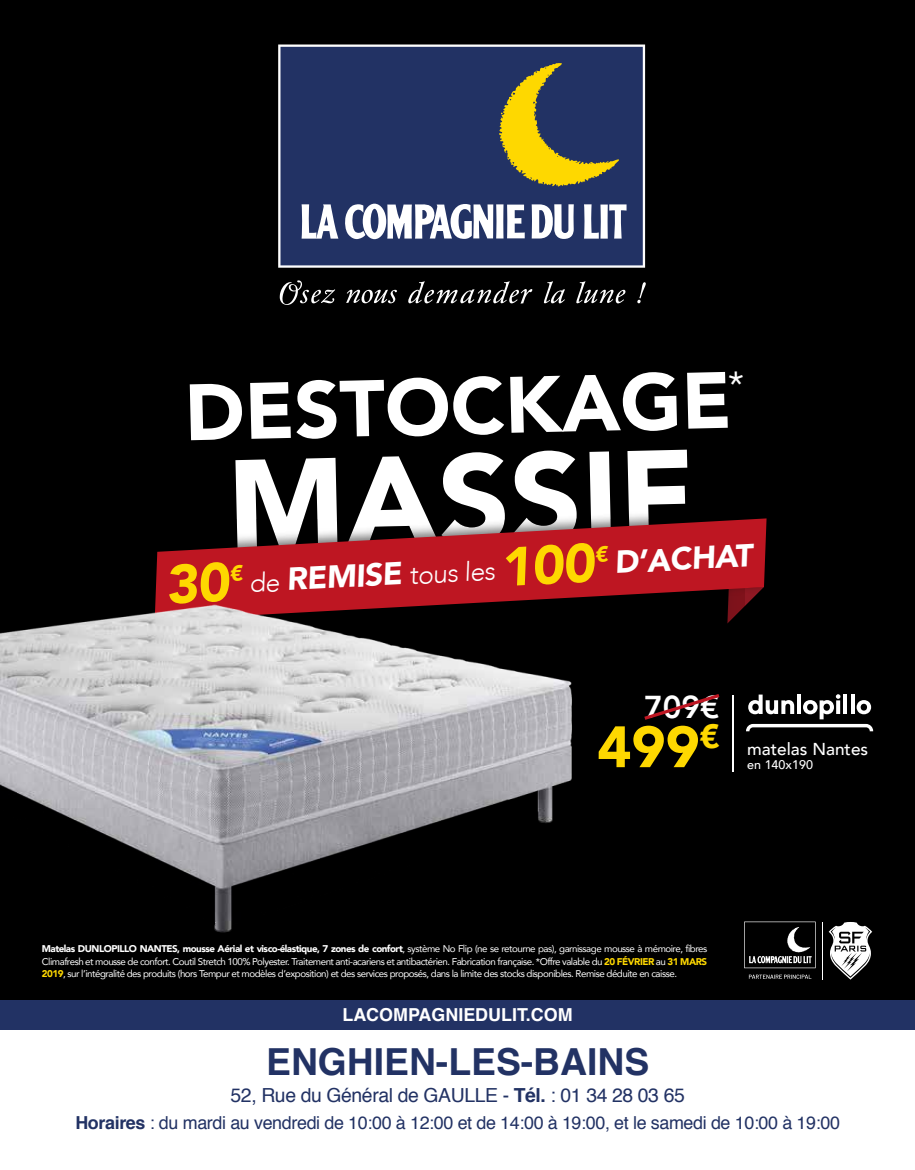
<style>
.page{position:relative;width:915px;height:1170px;background:#fff}
.page>*{position:absolute;margin:0;border:0;box-sizing:border-box;transform-origin:0 0}
.t1{font:900 124.95px "Avenir";color:#fff}
.t2{font:900 78.9px "Avenir";color:#fff}
.t3{font:700 37.2px "Helvetica";color:#223264}
.t4{font:900 31.65px "Avenir";color:#fff}
.t5{font:800 31.65px "Avenir";color:#fff}
.t6{font:300 26.25px "Avenir";color:#fff}
.t7{font:19.35px "Helvetica";letter-spacing:-.02em;color:#223264}
.t8{font:17.85px "Helvetica";letter-spacing:-.02em;color:#223264}
.t9{font:700 17.85px "Helvetica";color:#fff}
.t10{font:500 17.25px "Avenir";color:#fff}
.t11{font:500 12.45px "Avenir";color:#fff}
.t12{font:9.75px/12.3px "Avenir";letter-spacing:-.05em;color:#fff;text-align:justify}
.s1{font-weight:900;font-size:31.65px}
.s2{font-weight:900;font-size:54.15px;color:#fed800}
.s3{font-weight:900;font-size:57.6px;color:#fed800}
.s4{font-weight:900}
.s5{font-weight:900;color:#fed800}
.s6{font-weight:700}
</style>
<div class="page">
<div style="left:0;top:0;width:914px;height:1169px;background:#000"></div>
<div style="left:278px;top:44px;width:367px;height:224px;background:#223264"></div>
<svg style="left:499px;top:63px;width:119px;height:123px;background:#6b6942"></svg>
<svg style="left:301px;top:204px;width:37px;height:34px"></svg>
<svg style="left:583px;top:204px;width:43px;height:34px"></svg>
<svg style="left:531px;top:204px;width:42px;height:35px"></svg>
<svg style="left:344px;top:203px;width:180px;height:36px;background:#a7adc1"></svg>
<svg style="left:279px;top:280px;width:56px;height:25px"></svg>
<svg style="left:346px;top:290px;width:51px;height:13px"></svg>
<svg style="left:543px;top:281px;width:21px;height:22px"></svg>
<svg style="left:576px;top:281px;width:49px;height:22px"></svg>
<svg style="left:637px;top:282px;width:8px;height:21px"></svg>
<svg style="left:408px;top:281px;width:124px;height:22px"></svg>
<svg style="left:744px;top:921px;width:71px;height:47px"></svg>
<svg style="left:748px;top:974px;width:62px;height:4px"></svg>
<hr style="left:822px;top:922px;width:1px;height:57px;background:#fff">
<svg style="left:828px;top:922px;width:43px;height:57px"></svg>
<svg style="left:157px;top:518px;width:609px;height:102px;fill:#be1622"></svg>
<img style="left:0;top:590px;width:588px;height:343px">
<hr style="left:731px;top:695px;width:2px;height:76px;background:#fff">
<svg style="left:644px;top:694px;width:76px;height:26px"></svg>
<svg style="left:746px;top:694px;width:126px;height:37px"></svg>
<div style="left:0;top:1029px;width:914px;height:140px;background:#fff"></div>
<div style="left:0;top:999px;width:914px;height:30px;background:#223264"></div>
<svg style="left:155px;top:561px;width:88px;height:78px;background:#c8636a"></svg>
<h2 class="t2" style="left:184px;top:344px;width:548px;rotate:-1deg">DESTOCKAGE</h2>
<h1 class="t1" style="left:226px;top:397px;width:467px;rotate:-1deg">MASSIF</h1>
<h3 class="t6" style="left:248px;top:567px;width:347px;rotate:-3deg">de <span class="s1">REMISE</span> tous les <span class="s2">100</span></h3>
<h3 class="t4" style="left:594px;top:536px;width:159px;rotate:-3deg"><sup>€</sup> D’ACHAT</h3>
<h3 class="t5" style="left:644px;top:682px;width:77px">709€</h3>
<h3 class="t10" style="left:597px;top:734px;width:272px"><span class="s3">499</span><sup>€</sup> matelas Nantes</h3>
<p class="t11" style="left:747px;top:754px;width:67px">en 140x190</p>
<p class="t12" style="left:42px;top:942px;width:666px"><span class="s4">Matelas DUNLOPILLO NANTES, mousse Aérial et visco-élastique, 7 zones de confort</span>, système No Flip (ne se retourne pas), garnissage mousse à mémoire, fibres Climafresh et mousse de confort. Coutil Stretch 100% Polyester. Traitement anti-acariens et antibactérien. Fabrication française. *Offre valable du <span class="s5">20 FÉVRIER</span> au <span class="s5">31 MARS 2019</span>, sur l’intégralité des produits (hors Tempur et modèles d’exposition) et des services proposés, dans la limite des stocks disponibles. Remise déduite en caisse.</p>
<h3 class="t9" style="left:342px;top:999px;width:231px">LACOMPAGNIEDULIT.COM</h3>
<h3 class="t3" style="left:266px;top:1031px;width:384px">ENGHIEN-LES-BAINS</h3>
<h3 class="t7" style="left:230px;top:1079px;width:455px">52, Rue du Général de GAULLE - <span class="s6">Tél.</span> : 01 34 28 03 65</h3>
<h3 class="t8" style="left:75px;top:1108px;width:765px"><span class="s6">Horaires</span> : du mardi au vendredi de 10:00 à 12:00 et de 14:00 à 19:00, et le samedi de 10:00 à 19:00</h3>
</div>
